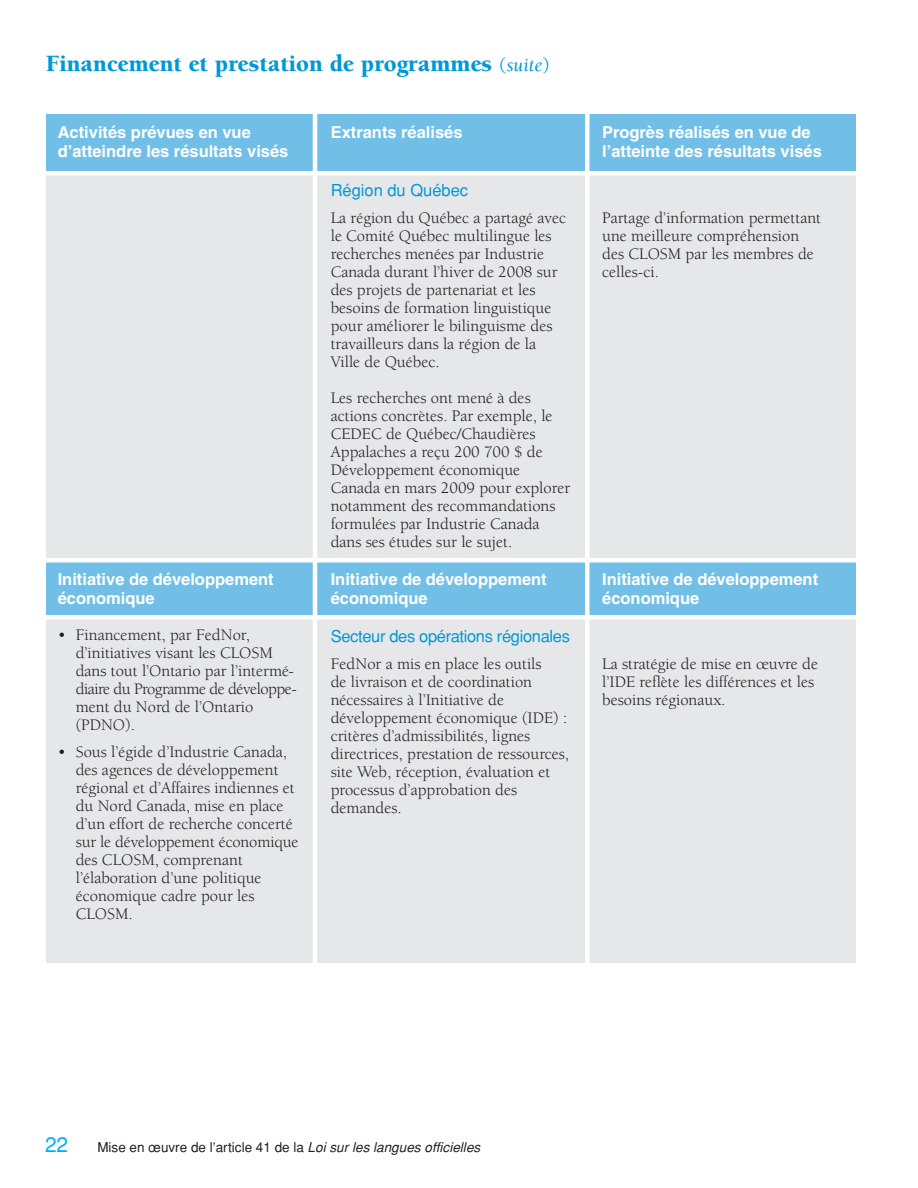
<style>
.page{position:relative;width:918px;height:1188px;background:#fff}
.page>*{position:absolute;margin:0;border:0;box-sizing:border-box;transform-origin:0 0}
.t1{font:900 24px "Berkeley";color:#0098d6}
.t2{font:21px "Helvetica";color:#00aeef}
.t3{font:16.5px/18px "Berkeley";color:#231f20}
.t4{font:700 16.5px/19.5px "Helvetica";color:#fff}
.t5{font:16.5px "Helvetica";letter-spacing:-.02em;color:#0098d6}
.t6{font:16.5px "Helvetica";color:#0098d6}
.t7{font:13.5px "Helvetica";color:#231f20}
.s1{font-weight:500;font-size:19.5px}
.s2{font-weight:400;font-style:italic;font-size:19.5px}
.s3{font-style:italic}
</style>
<div class="page">
<div style="left:46px;top:114px;width:810px;height:848px;background:#e6e7e8"></div>
<div style="left:46px;top:115px;width:810px;height:58px;background:#71bfe7"></div>
<div style="left:30px;top:171px;width:838px;height:5px;background:#fff"></div>
<div style="left:46px;top:560px;width:810px;height:57px;background:#71bfe7"></div>
<div style="left:585px;top:109px;width:5px;height:860px;background:#fff"></div>
<hr style="left:43px;top:558px;width:821px;height:4px;background:#fff">
<div style="left:34px;top:615px;width:833px;height:5px;background:#fff"></div>
<hr style="left:313px;top:108px;width:4px;height:869px;background:#fff">
<h1 class="t1" style="left:46px;top:54px;width:506px">Financement et prestation de programmes <span class="s1">(</span><span class="s2">suite</span><span class="s1">)</span></h1>
<p class="t4" style="left:58px;top:124px;width:232px">Activités prévues en vue d’atteindre les résultats visés</p>
<p class="t4" style="left:58px;top:571px;width:217px">Initiative de développement économique</p>
<p class="t3" style="left:76px;top:628px;width:223px;text-indent:-18px">• Financement, par FedNor, d’initiatives visant les CLOSM dans tout l’Ontario par l’intermé&shy;diaire du Programme de développe&shy;ment du Nord de l’Ontario (PDNO).</p>
<p class="t3" style="left:76px;top:745px;width:224px;text-indent:-18px">• Sous l’égide d’Industrie Canada, des agences de développement régional et d’Affaires indiennes et du Nord Canada, mise en place d’un effort de recherche concerté sur le développement économique des CLOSM, comprenant l’élaboration d’une politique économique cadre pour les<br>CLOSM.</p>
<p class="t4" style="left:331px;top:124px;width:133px">Extrants réalisés</p>
<p class="t6" style="left:331px;top:185px;width:139px">Région du Québec</p>
<p class="t3" style="left:331px;top:211px;width:237px">La région du Québec a partagé avec le Comité Québec multilingue les recherches menées par Industrie<br>Canada durant l’hiver de 2008 sur des projets de partenariat et les besoins de formation linguistique pour améliorer le bilinguisme des travailleurs dans la région de la<br>Ville de Québec.</p>
<p class="t3" style="left:331px;top:391px;width:241px">Les recherches ont mené à des actions concrètes. Par exemple, le<br>CEDEC de Québec/Chaudières<br>Appalaches a reçu 200 700 $ de<br>Développement économique<br>Canada en mars 2009 pour explorer notamment des recommandations formulées par Industrie Canada dans ses études sur le sujet.</p>
<p class="t4" style="left:331px;top:571px;width:217px">Initiative de développement économique</p>
<p class="t5" style="left:331px;top:630px;width:241px">Secteur des opérations régionales</p>
<p class="t3" style="left:331px;top:656px;width:240px">FedNor a mis en place les outils<br>de livraison et de coordination nécessaires à l’Initiative de développement économique (IDE) : critères d’admissibilités, lignes directrices, prestation de ressources, site Web, réception, évaluation et processus d’approbation des demandes.</p>
<p class="t4" style="left:602px;top:124px;width:221px">Progrès réalisés en vue de l’atteinte des résultats visés</p>
<p class="t3" style="left:602px;top:211px;width:220px">Partage d’information permettant une meilleure compréhension des CLOSM par les membres de celles-ci.</p>
<p class="t4" style="left:602px;top:571px;width:217px">Initiative de développement économique</p>
<p class="t3" style="left:602px;top:656px;width:217px">La stratégie de mise en œuvre de l’IDE reflète les différences et les besoins régionaux.</p>
<p class="t2" style="left:45px;top:1137px;width:25px">22</p>
<p class="t7" style="left:97px;top:1142px;width:387px">M i s e e n œ u v re d e l ’ a r t i c l e 4 1 d e l a <span class="s3">Loi sur les langues officielles</span></p>
</div>
